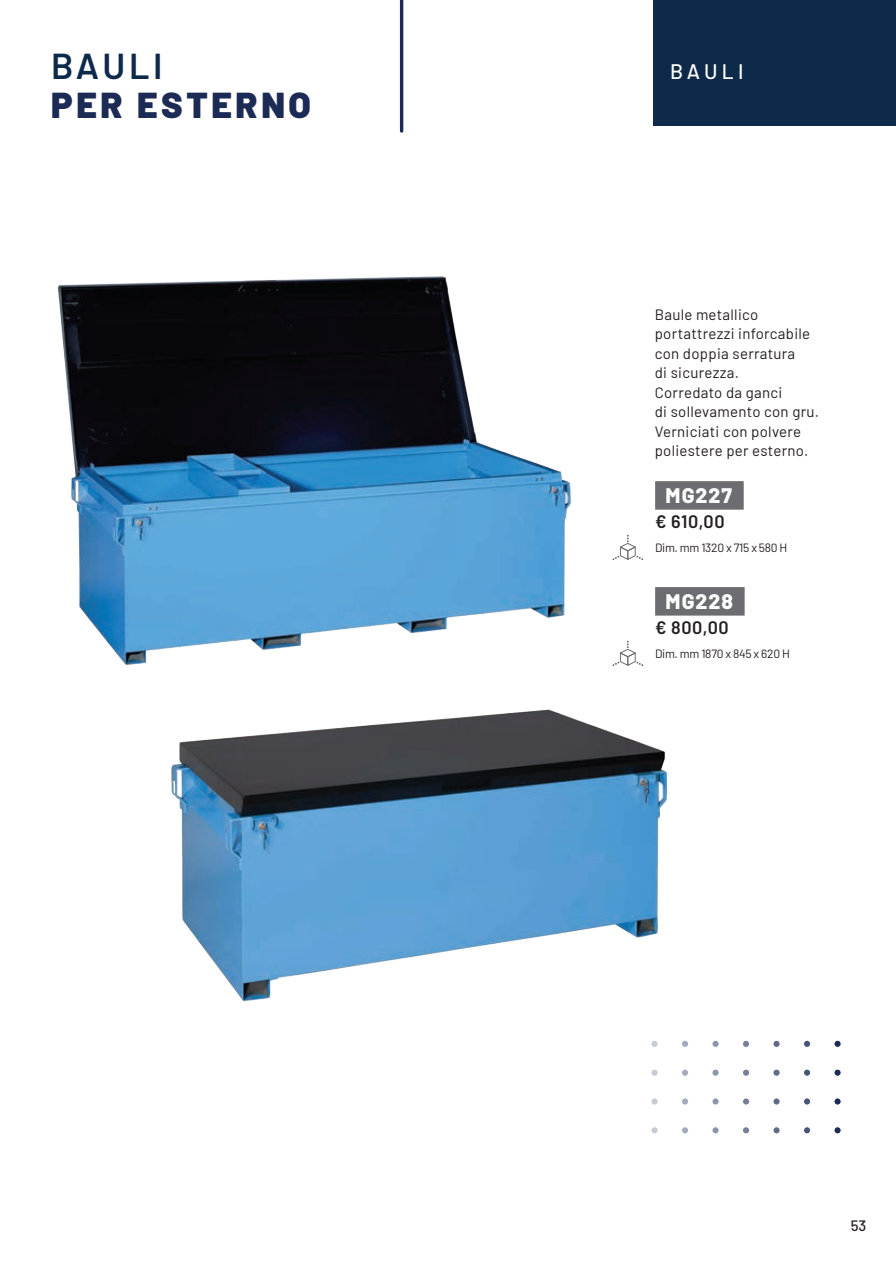
<style>
.page{position:relative;width:896px;height:1261px;background:#fff}
.page>*{position:absolute;margin:0;border:0;box-sizing:border-box;transform-origin:0 0}
.t1{font:900 36px "Barlow";letter-spacing:.1em;color:#1b2b55}
.t2{font:600 36px "Barlow";letter-spacing:.095em;color:#0e2a4b}
.t3{font:800 21px "Barlow";letter-spacing:.05em;color:#fff}
.t4{font:500 21px "Barlow";letter-spacing:.195em;color:#fff}
.t5{font:600 18px "Barlow";letter-spacing:.03em;color:#231f20}
.t6{font:15px/19.5px "Barlow";letter-spacing:.02em;color:#231f20}
.t7{font:500 15px "Barlow";color:#231f20}
.t8{font:12px "Barlow";letter-spacing:-.02em;color:#231f20}
</style>
<div class="page">
<svg style="left:400px;top:0;width:3px;height:133px"></svg>
<div style="left:653px;top:0;width:243px;height:126px;background:#0e2a4b"></div>
<div style="left:655px;top:481px;width:88px;height:28px;background:#6c6d70"></div>
<svg style="left:612px;top:535px;width:31px;height:25px"></svg>
<div style="left:655px;top:587px;width:89px;height:28px;background:#6c6d70"></div>
<svg style="left:612px;top:640px;width:31px;height:26px"></svg>
<img style="left:171px;top:709px;width:497px;height:293px">
<img style="left:57px;top:276px;width:514px;height:389px">
<div style="left:834px;top:1126px;width:7px;height:7px;background:#1b2b55;border-radius:50%"></div>
<div style="left:833px;top:1126px;width:8px;height:8px;border:1px solid #fff;border-radius:50%"></div>
<div style="left:834px;top:1097px;width:7px;height:7px;background:#1b2b55;border-radius:50%"></div>
<div style="left:833px;top:1097px;width:8px;height:8px;border:1px solid #fff;border-radius:50%"></div>
<div style="left:834px;top:1068px;width:7px;height:8px;background:#1b2b55;border-radius:50%"></div>
<div style="left:833px;top:1068px;width:8px;height:8px;border:1px solid #fff;border-radius:50%"></div>
<div style="left:834px;top:1040px;width:7px;height:7px;background:#1b2b55;border-radius:50%"></div>
<div style="left:833px;top:1039px;width:8px;height:8px;border:1px solid #fff;border-radius:50%"></div>
<div style="left:803px;top:1126px;width:7px;height:7px;background:#485577;border-radius:50%"></div>
<div style="left:803px;top:1126px;width:8px;height:8px;border:1px solid #fff;border-radius:50%"></div>
<div style="left:803px;top:1097px;width:7px;height:7px;background:#485577;border-radius:50%"></div>
<div style="left:803px;top:1097px;width:8px;height:8px;border:1px solid #fff;border-radius:50%"></div>
<svg style="left:803px;top:1068px;width:7px;height:8px"></svg>
<div style="left:803px;top:1068px;width:8px;height:8px;border:1px solid #fff;border-radius:50%"></div>
<svg style="left:803px;top:1040px;width:7px;height:7px"></svg>
<div style="left:803px;top:1039px;width:8px;height:8px;border:1px solid #fff;border-radius:50%"></div>
<svg style="left:773px;top:1126px;width:7px;height:7px"></svg>
<div style="left:772px;top:1126px;width:8px;height:8px;border:1px solid #fff;border-radius:50%"></div>
<svg style="left:773px;top:1097px;width:7px;height:7px"></svg>
<div style="left:772px;top:1097px;width:8px;height:8px;border:1px solid #fff;border-radius:50%"></div>
<svg style="left:773px;top:1068px;width:7px;height:8px"></svg>
<div style="left:772px;top:1068px;width:8px;height:8px;border:1px solid #fff;border-radius:50%"></div>
<svg style="left:773px;top:1040px;width:7px;height:7px"></svg>
<div style="left:772px;top:1039px;width:8px;height:8px;border:1px solid #fff;border-radius:50%"></div>
<div style="left:742px;top:1126px;width:7px;height:7px;background:#767f99;border-radius:50%"></div>
<div style="left:742px;top:1126px;width:8px;height:8px;border:1px solid #fff;border-radius:50%"></div>
<div style="left:742px;top:1097px;width:7px;height:7px;background:#767f99;border-radius:50%"></div>
<div style="left:742px;top:1097px;width:8px;height:8px;border:1px solid #fff;border-radius:50%"></div>
<svg style="left:742px;top:1068px;width:7px;height:8px"></svg>
<div style="left:742px;top:1068px;width:8px;height:8px;border:1px solid #fff;border-radius:50%"></div>
<svg style="left:742px;top:1040px;width:7px;height:7px"></svg>
<div style="left:742px;top:1039px;width:8px;height:8px;border:1px solid #fff;border-radius:50%"></div>
<svg style="left:712px;top:1126px;width:7px;height:7px"></svg>
<div style="left:711px;top:1126px;width:8px;height:8px;border:1px solid #fff;border-radius:50%"></div>
<svg style="left:712px;top:1097px;width:7px;height:7px"></svg>
<div style="left:711px;top:1097px;width:8px;height:8px;border:1px solid #fff;border-radius:50%"></div>
<svg style="left:712px;top:1068px;width:7px;height:8px"></svg>
<div style="left:711px;top:1068px;width:8px;height:8px;border:1px solid #fff;border-radius:50%"></div>
<svg style="left:712px;top:1040px;width:7px;height:7px"></svg>
<div style="left:711px;top:1039px;width:8px;height:8px;border:1px solid #fff;border-radius:50%"></div>
<div style="left:681px;top:1126px;width:7px;height:7px;background:#a4abbb;border-radius:50%"></div>
<div style="left:681px;top:1126px;width:8px;height:8px;border:1px solid #fff;border-radius:50%"></div>
<div style="left:681px;top:1097px;width:7px;height:7px;background:#a4abbb;border-radius:50%"></div>
<div style="left:681px;top:1097px;width:8px;height:8px;border:1px solid #fff;border-radius:50%"></div>
<div style="left:681px;top:1068px;width:7px;height:8px;background:#a4abbb;border-radius:50%"></div>
<div style="left:681px;top:1068px;width:8px;height:8px;border:1px solid #fff;border-radius:50%"></div>
<svg style="left:681px;top:1040px;width:7px;height:7px"></svg>
<div style="left:681px;top:1039px;width:8px;height:8px;border:1px solid #fff;border-radius:50%"></div>
<div style="left:651px;top:1126px;width:7px;height:7px;background:#c6cad5;border-radius:50%"></div>
<div style="left:650px;top:1126px;width:8px;height:8px;border:1px solid #fff;border-radius:50%"></div>
<svg style="left:651px;top:1097px;width:7px;height:7px"></svg>
<div style="left:650px;top:1097px;width:8px;height:8px;border:1px solid #fff;border-radius:50%"></div>
<svg style="left:651px;top:1068px;width:7px;height:8px"></svg>
<div style="left:650px;top:1068px;width:8px;height:8px;border:1px solid #fff;border-radius:50%"></div>
<svg style="left:651px;top:1040px;width:7px;height:7px"></svg>
<div style="left:650px;top:1039px;width:8px;height:8px;border:1px solid #fff;border-radius:50%"></div>
<h1 class="t2" style="left:51px;top:40px;width:113px">BAULI</h1>
<h1 class="t1" style="left:51px;top:78px;width:261px">PER ESTERNO</h1>
<h2 class="t4" style="left:670px;top:56px;width:75px">BAULI</h2>
<p class="t6" style="left:655px;top:303px;width:166px">Baule metallico portattrezzi inforcabile con doppia serratura<br>di sicurezza.<br>Corredato da ganci<br>di sollevamento con gru.<br>Verniciati con polvere poliestere per esterno.</p>
<h2 class="t3" style="left:665px;top:479px;width:68px">MG227</h2>
<p class="t5" style="left:655px;top:508px;width:71px">€ 610,00</p>
<p class="t8" style="left:655px;top:539px;width:134px">Dim. mm 1320 x 715 x 580 H</p>
<h2 class="t3" style="left:665px;top:585px;width:69px">MG228</h2>
<p class="t5" style="left:655px;top:614px;width:75px">€ 800,00</p>
<p class="t8" style="left:655px;top:645px;width:136px">Dim. mm 1870 x 845 x 620 H</p>
<p class="t7" style="left:851px;top:1214px;width:17px">53</p>
</div>
